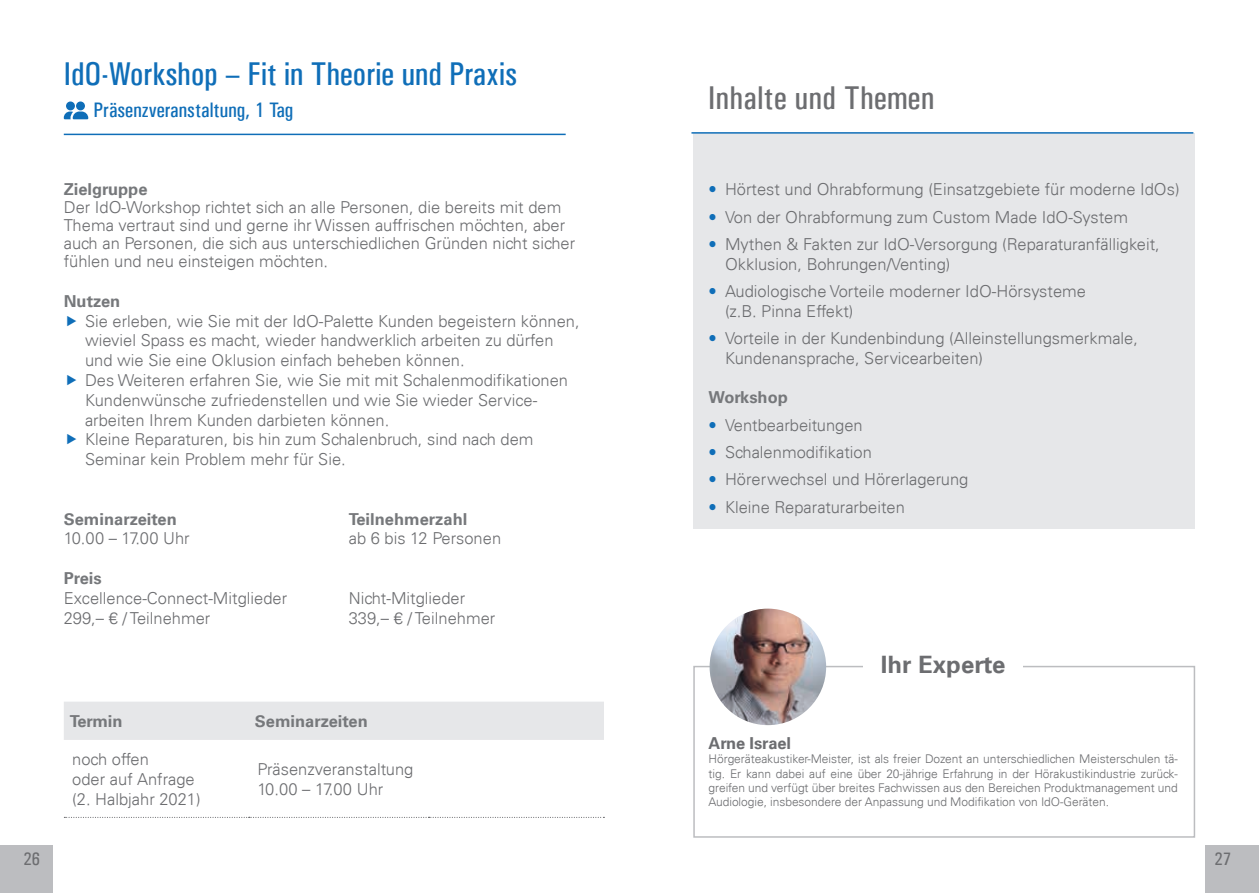
<style>
.page{position:relative;width:1259px;height:893px;background:#fff}
.page>*{position:absolute;margin:0;border:0;box-sizing:border-box;transform-origin:0 0}
.t1{font:33px "Univers Condensed";color:#0f6eb8}
.t2{font:33px "Univers Condensed";letter-spacing:.015em;color:#6c6d70}
.t3{font:700 24px "Univers 65";color:#6c6d70}
.t4{font:21px "Univers Condensed";color:#0f6eb8}
.t5{font:18px "Univers Condensed";color:#6c6d70}
.t6{font:300 16.5px/19.8px "Univers 45";color:#6c6d70}
.t7{font:700 16.5px "Univers 65";color:#76787b}
.t8{font:700 16.5px "Univers 65";letter-spacing:-.005em;color:#6c6d70}
.t9{font:300 12px/14.4px "Univers 45";letter-spacing:-.005em;color:#6c6d70;text-align:justify}
.s1{color:#0f6eb8}
</style>
<div class="page">
<div style="left:693px;top:666px;width:502px;height:172px;border:2px solid #bcbdc0"></div>
<div style="left:1205px;top:845px;width:54px;height:48px;background:#bcbdc0"></div>
<div style="left:0;top:845px;width:53px;height:48px;background:#bcbdc0"></div>
<div style="left:693px;top:133px;width:502px;height:395px;background:#e6e7e9"></div>
<div style="left:863px;top:655px;width:160px;height:26px;background:#fff"></div>
<img style="left:709px;top:609px;width:117px;height:116px;border-radius:58px">
<hr style="left:691px;top:132px;width:502px;height:2px;background:#0f6eb8">
<hr style="left:64px;top:134px;width:502px;height:1px;background:#0f6eb8">
<div style="left:64px;top:702px;width:540px;height:38px;background:#e6e7e9"></div>
<svg style="left:64px;top:817px;width:540px;height:1px"></svg>
<svg style="left:64px;top:101px;width:24px;height:18px"></svg>
<h1 class="t1" style="left:64px;top:55px;width:455px">IdO-Workshop – Fit in Theorie und Praxis</h1>
<p class="t4" style="left:94px;top:98px;width:201px">Präsenzveranstaltung, 1 Tag</p>
<p class="t7" style="left:64px;top:180px;width:85px">Zielgruppe</p>
<p class="t6" style="left:64px;top:198px;width:513px;line-height:18px">Der IdO-Workshop richtet sich an alle Personen, die bereits mit dem Thema vertraut sind und gerne ihr Wissen auffrischen möchten, aber auch an Personen, die sich aus unterschiedlichen Gründen nicht sicher fühlen und neu einsteigen möchten.</p>
<p class="t7" style="left:64px;top:291px;width:58px">Nutzen</p>
<p class="t6" style="left:85px;top:311px;width:496px">Sie erleben, wie Sie mit der IdO-Palette Kunden begeistern können, wieviel Spass es macht, wieder handwerklich arbeiten zu dürfen und wie Sie eine Oklusion einfach beheben können.<br>Des Weiteren erfahren Sie, wie Sie mit mit Schalenmodifikationen Kundenwünsche zufriedenstellen und wie Sie wieder Service&shy;arbeiten Ihrem Kunden darbieten können.<br>Kleine Reparaturen, bis hin zum Schalenbruch, sind nach dem Seminar kein Problem mehr für Sie.</p>
<p class="t7" style="left:64px;top:509px;width:115px">Seminarzeiten</p>
<p class="t7" style="left:349px;top:509px;width:120px">Teilnehmerzahl</p>
<p class="t6" style="left:64px;top:529px;width:127px">10.00 – 17.00 Uhr</p>
<p class="t6" style="left:349px;top:529px;width:154px">ab 6 bis 12 Personen</p>
<p class="t7" style="left:64px;top:569px;width:40px">Preis</p>
<p class="t6" style="left:64px;top:588px;width:225px">Excellence-Connect-Mitglieder</p>
<p class="t6" style="left:349px;top:588px;width:118px">Nicht-Mitglieder</p>
<p class="t6" style="left:64px;top:608px;width:148px">299,– € / Teilnehmer</p>
<p class="t6" style="left:349px;top:608px;width:148px">339,– € / Teilnehmer</p>
<p class="t7" style="left:70px;top:711px;width:54px">Termin</p>
<p class="t7" style="left:255px;top:711px;width:115px">Seminarzeiten</p>
<p class="t6" style="left:72px;top:749px;width:130px">noch offen<br>oder auf Anfrage (2. Halbjahr 2021)</p>
<p class="t6" style="left:257px;top:759px;width:158px">Präsenzveranstaltung<br>10.00 – 17.00 Uhr</p>
<h1 class="t2" style="left:708px;top:78px;width:228px">Inhalte und Themen</h1>
<p class="t6" style="left:708px;top:179px;width:472px"><span class="s1">•</span> Hörtest und Ohrabformung (Einsatzgebiete für moderne IdOs)</p>
<p class="t6" style="left:708px;top:207px;width:421px"><span class="s1">•</span> Von der Ohrabformung zum Custom Made IdO-System</p>
<p class="t6" style="left:725px;top:234px;width:436px;text-indent:-16px"><span class="s1">•</span> Mythen &amp; Fakten zur IdO-Versorgung (Reparaturanfälligkeit,<br>Okklusion, Bohrungen/Venting)</p>
<p class="t6" style="left:725px;top:281px;width:362px;text-indent:-16px"><span class="s1">•</span> Audiologische Vorteile moderner IdO-Hörsysteme (z.B. Pinna Effekt)</p>
<p class="t6" style="left:725px;top:328px;width:414px;text-indent:-16px"><span class="s1">•</span> Vorteile in der Kundenbindung (Alleinstellungsmerkmale,<br>Kundenansprache, Servicearbeiten)</p>
<p class="t7" style="left:708px;top:388px;width:81px">Workshop</p>
<p class="t6" style="left:708px;top:415px;width:156px"><span class="s1">•</span> Ventbearbeitungen</p>
<p class="t6" style="left:708px;top:442px;width:165px"><span class="s1">•</span> Schalenmodifikation</p>
<p class="t6" style="left:708px;top:470px;width:261px"><span class="s1">•</span> Hörerwechsel und Hörerlagerung</p>
<p class="t6" style="left:708px;top:497px;width:198px"><span class="s1">•</span> Kleine Reparaturarbeiten</p>
<h2 class="t3" style="left:881px;top:650px;width:126px">Ihr Experte</h2>
<p class="t8" style="left:708px;top:733px;width:84px">Arne Israel</p>
<p class="t9" style="left:708px;top:752px;width:471px">Hörgeräteakustiker-Meister, ist als freier Dozent an unterschiedlichen Meisterschulen tä&shy;tig. Er kann dabei auf eine über 20-jährige Erfahrung in der Hörakustikindustrie zurück&shy;greifen und verfügt über breites Fachwissen aus den Bereichen Produktmanagement und Audiologie, insbesondere der Anpassung und Modifikation von IdO-Geräten.</p>
<p class="t5" style="left:24px;top:848px;width:18px">26</p>
<p class="t5" style="left:1214px;top:848px;width:18px">27</p>
</div>
